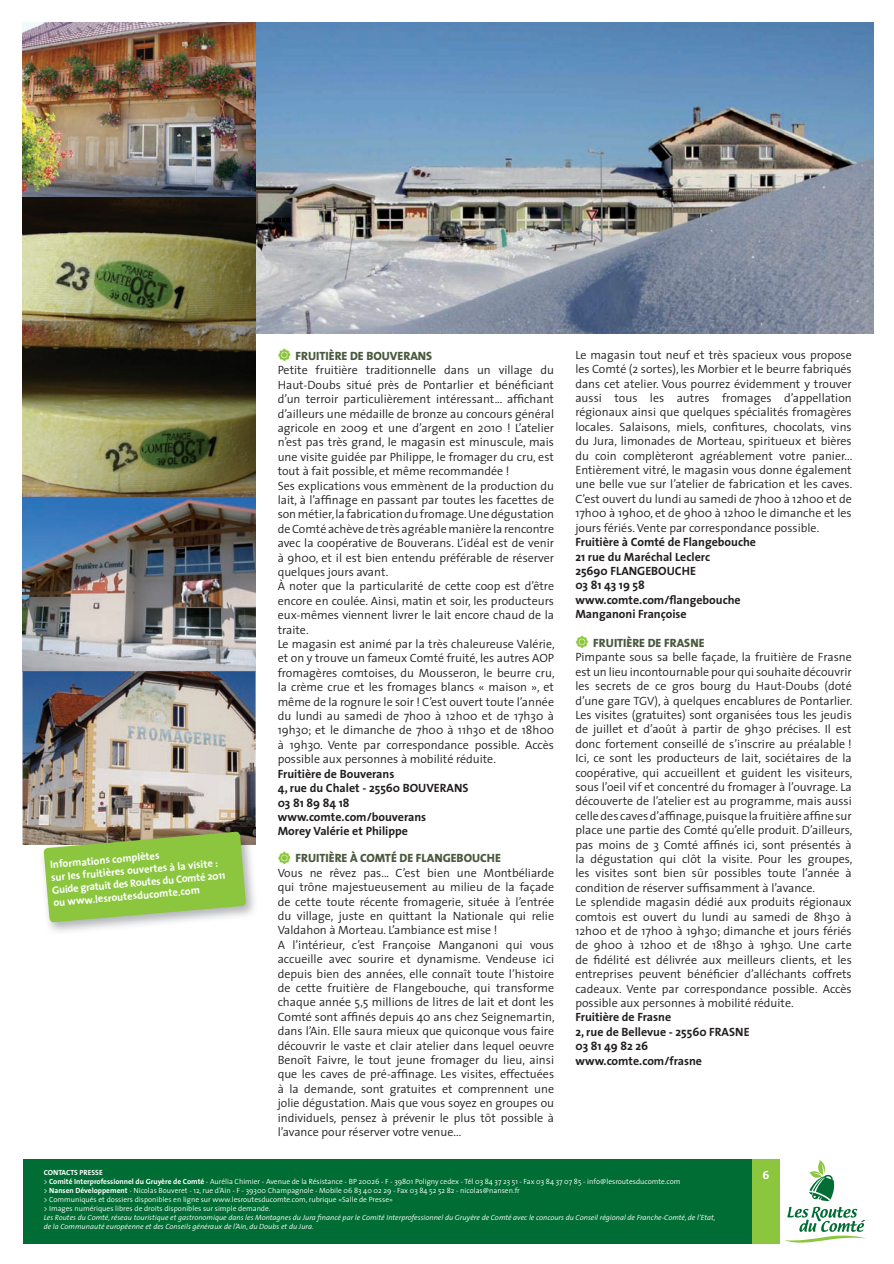
<style>
.page{position:relative;width:894px;height:1264px;background:#fff}
.page>*{position:absolute;margin:0;border:0;box-sizing:border-box;transform-origin:0 0}
.t1{font:300 12px/14.4px "The Sans";color:#231f20}
.t2{font:700 12px/14.4px "The Sans";color:#231f20}
.t3{font:800 12px "The Sans";color:#4a593f}
.t4{font:12px "The Sans Bold Caps";color:#fff}
.t5{font:700 10.65px/12.8px "The Sans";color:#fff}
.t6{font:300 7.5px/9px "The Sans";color:#fff}
.t7{font:italic 300 7.5px/9px "The Sans";color:#fff}
.s1{font-weight:700}
</style>
<div class="page">
<div style="left:23px;top:1159px;width:756px;height:84px;background:#006d34"></div>
<svg style="left:785px;top:1160px;width:81px;height:83px"></svg>
<div style="left:752px;top:1159px;width:27px;height:84px;background:#8bc63e"></div>
<img style="left:256px;top:23px;width:617px;height:310px">
<img style="left:23px;top:23px;width:233px;height:822px">
<img style="left:39px;top:827px;width:217px;height:18px">
<svg style="left:43px;top:831px;width:203px;height:91px;background:#92bf51"></svg>
<p class="t5" style="left:50px;top:859px;width:175px;rotate:-5deg">Informations complètes<br>sur les fruitières ouvertes à la visite :<br>Guide gratuit des Routes du Comté 2011 ou www.lesroutesducomte.com</p>
<p class="t3" style="left:296px;top:351px;width:138px">FRUITIÈRE DE BOUVERANS</p>
<p class="t1" style="left:278px;top:364px;width:278px">Petite fruitière traditionnelle dans un village du Haut-Doubs situé près de Pontarlier et bénéficiant d’un terroir particulièrement intéressant... affichant d’ailleurs une médaille de bronze au concours général agricole en 2009 et une d’argent en 2010 ! L’atelier n’est pas très grand, le magasin est minuscule, mais une visite guidée par Philippe, le fromager du cru, est tout à fait possible, et même recommandée !<br>Ses explications vous emmènent de la production du lait, à l’affinage en passant par toutes les facettes de son métier, la fabrication du fromage. Une dégustation de Comté achève de très agréable manière la rencontre avec la coopérative de Bouverans. L’idéal est de venir à 9h00, et il est bien entendu préférable de réserver quelques jours avant.<br>À noter que la particularité de cette coop est d’être encore en coulée. Ainsi, matin et soir, les producteurs eux-mêmes viennent livrer le lait encore chaud de la traite.<br>Le magasin est animé par la très chaleureuse Valérie, et on y trouve un fameux Comté fruité, les autres AOP fromagères comtoises, du Mousseron, le beurre cru, la crème crue et les fromages blancs « maison », et même de la rognure le soir ! C’est ouvert toute l’année du lundi au samedi de 7h00 à 12h00 et de 17h30 à 19h30; et le dimanche de 7h00 à 11h30 et de 18h00 à 19h30. Vente par correspondance possible. Accès possible aux personnes à mobilité réduite.</p>
<p class="t2" style="left:278px;top:767px;width:192px">Fruitière de Bouverans<br>4, rue du Chalet - 25560 BOUVERANS<br>03 81 89 84 18 www.comte.com/bouverans<br>Morey Valérie et Philippe</p>
<p class="t3" style="left:296px;top:853px;width:207px">FRUITIÈRE À COMTÉ DE FLANGEBOUCHE</p>
<p class="t1" style="left:278px;top:866px;width:278px">Vous ne rêvez pas... C’est bien une Montbéliarde qui trône majestueusement au milieu de la façade de cette toute récente fromagerie, située à l’entrée du village, juste en quittant la Nationale qui relie Valdahon à Morteau. L’ambiance est mise !<br>A l’intérieur, c’est Françoise Manganoni qui vous accueille avec sourire et dynamisme. Vendeuse ici depuis bien des années, elle connaît toute l’histoire de cette fruitière de Flangebouche, qui transforme chaque année 5,5 millions de litres de lait et dont les Comté sont affinés depuis 40 ans chez Seignemartin, dans l’Ain. Elle saura mieux que quiconque vous faire découvrir le vaste et clair atelier dans lequel oeuvre Benoît Faivre, le tout jeune fromager du lieu, ainsi que les caves de pré-affinage. Les visites, effectuées à la demande, sont gratuites et comprennent une jolie dégustation. Mais que vous soyez en groupes ou individuels, pensez à prévenir le plus tôt possible à l’avance pour réserver votre venue...</p>
<p class="t1" style="left:575px;top:349px;width:278px;text-align:justify">Le magasin tout neuf et très spacieux vous propose les Comté (2 sortes), les Morbier et le beurre fabriqués dans cet atelier. Vous pourrez évidemment y trouver aussi tous les autres fromages d’appellation régionaux ainsi que quelques spécialités fromagères locales. Salaisons, miels, confitures, chocolats, vins du Jura, limonades de Morteau, spiritueux et bières du coin complèteront agréablement votre panier...<br>Entièrement vitré, le magasin vous donne également une belle vue sur l’atelier de fabrication et les caves.<br>C’est ouvert du lundi au samedi de 7h00 à 12h00 et de 17h00 à 19h00, et de 9h00 à 12h00 le dimanche et les jours fériés. Vente par correspondance possible.</p>
<p class="t2" style="left:575px;top:536px;width:182px">Fruitière à Comté de Flangebouche<br>21 rue du Maréchal Leclerc<br>25690 FLANGEBOUCHE<br>03 81 43 19 58 www.comte.com/flangebouche<br>Manganoni Françoise</p>
<p class="t3" style="left:593px;top:638px;width:113px">FRUITIÈRE DE FRASNE</p>
<p class="t1" style="left:575px;top:651px;width:278px">Pimpante sous sa belle façade, la fruitière de Frasne est un lieu incontournable pour qui souhaite découvrir les secrets de ce gros bourg du Haut-Doubs (doté d’une gare TGV), à quelques encablures de Pontarlier.<br>Les visites (gratuites) sont organisées tous les jeudis de juillet et d’août à partir de 9h30 précises. Il est donc fortement conseillé de s’inscrire au préalable !<br>Ici, ce sont les producteurs de lait, sociétaires de la coopérative, qui accueillent et guident les visiteurs, sous l’oeil vif et concentré du fromager à l’ouvrage. La découverte de l’atelier est au programme, mais aussi celle des caves d’affinage, puisque la fruitière affine sur place une partie des Comté qu’elle produit. D’ailleurs, pas moins de 3 Comté affinés ici, sont présentés à la dégustation qui clôt la visite. Pour les groupes, les visites sont bien sûr possibles toute l’année à condition de réserver suffisamment à l’avance.<br>Le splendide magasin dédié aux produits régionaux comtois est ouvert du lundi au samedi de 8h30 à 12h00 et de 17h00 à 19h30; dimanche et jours fériés de 9h00 à 12h00 et de 18h30 à 19h30. Une carte de fidélité est délivrée aux meilleurs clients, et les entreprises peuvent bénéficier d’alléchants coffrets cadeaux. Vente par correspondance possible. Accès possible aux personnes à mobilité réduite.</p>
<p class="t2" style="left:575px;top:1011px;width:176px">Fruitière de Frasne<br>2, rue de Bellevue - 25560 FRASNE<br>03 81 49 82 26 www.comte.com/frasne</p>
<p class="t6" style="left:44px;top:1169px;width:638px"><span class="s1">CONTACTS PRESSE<br></span>&gt; <span class="s1">Comité Interprofessionnel du Gruyère de Comté</span> - Aurélia Chimier - Avenue de la Résistance - BP 20026 - F - 39801 Poligny cedex - Tél 03 84 37 23 51 - Fax 03 84 37 07 85 - info@lesroutesducomte.com &gt; <span class="s1">Nansen Développement</span> - Nicolas Bouveret - 12, rue d’Ain - F - 39300 Champagnole - Mobile 06 83 40 02 29 - Fax 03 84 52 52 82 - nicolas@nansen.fr<br>&gt; Communiqués et dossiers disponibles en ligne sur www.lesroutesducomte.com, rubrique «Salle de Presse»<br>&gt; Images numériques libres de droits disponibles sur simple demande.</p>
<p class="t7" style="left:44px;top:1214px;width:673px">Les Routes du Comté, réseau touristique et gastronomique dans les Montagnes du Jura financé par le Comité Interprofessionnel du Gruyère de Comté avec le concours du Conseil régional de Franche-Comté, de l’Etat, de la Communauté européenne et des Conseils généraux de l’Ain, du Doubs et du Jura.</p>
<p class="t4" style="left:763px;top:1167px;width:8px">6</p>
</div>
